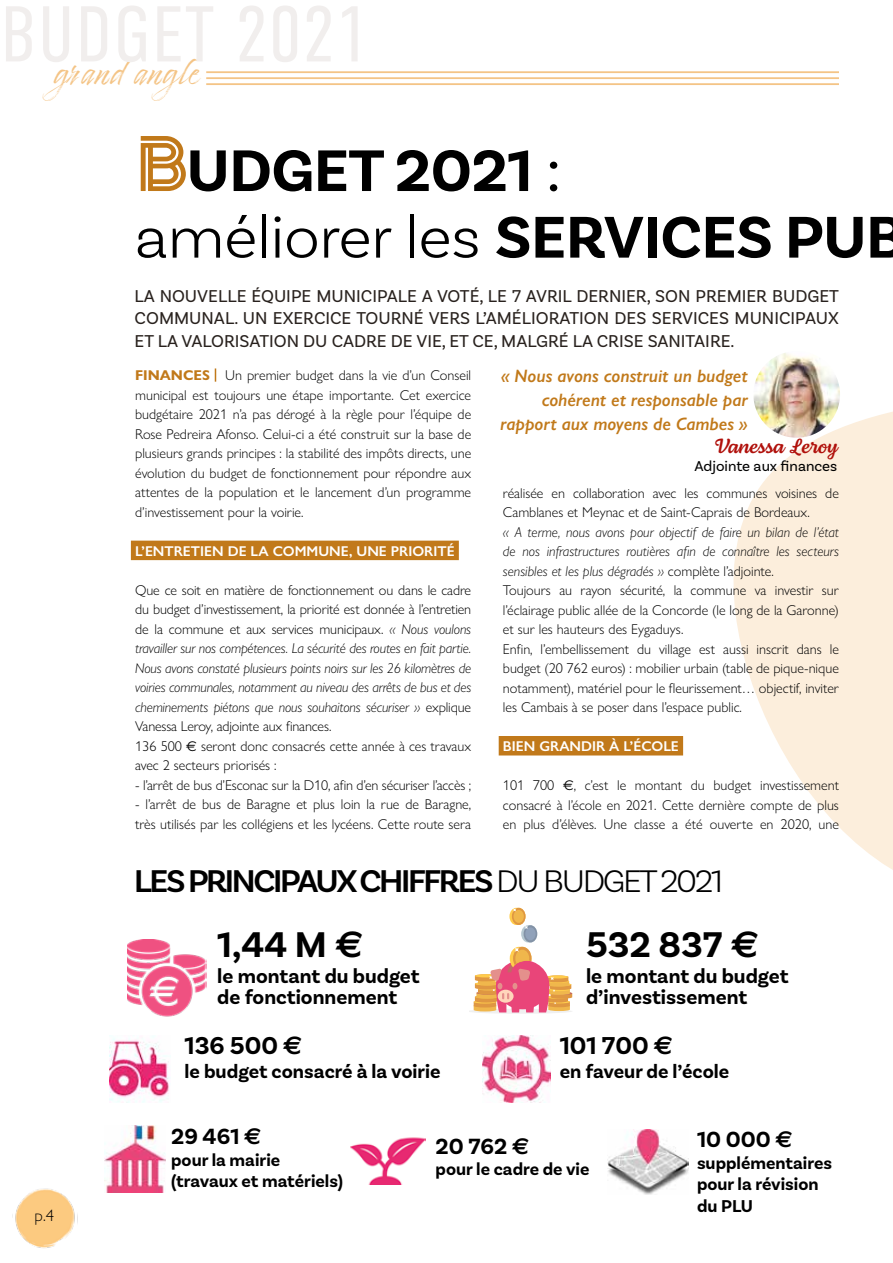
<style>
.page{position:relative;width:893px;height:1263px;background:#fff}
.page>*{position:absolute;margin:0;border:0;box-sizing:border-box;transform-origin:0 0}
.t1{font:300 61.65px "Basic Sans";letter-spacing:-.01em;color:#000;scale:1.04 1}
.t2{font:700 61.5px "Basic Sans";letter-spacing:-.01em;color:#000;scale:1.04 1}
.t3{font:700 37.5px "Basic Sans";color:#000}
.t4{font:600 33px "Basic Sans";letter-spacing:-.07em;color:#000;scale:1.04 1}
.t5{font:30px "Timberline";letter-spacing:.06em;color:#f4c486}
.t6{font:700 25.65px "Basic Sans";color:#000}
.t7{font:700 23.1px "Basic Sans";color:#000}
.t8{font:700 21px/21px "Basic Sans";color:#000}
.t9{font:21px "Lemongrass Script";color:#b0100b}
.t10{font:700 19.95px "Basic Sans";color:#000}
.t11{font:18px/22.5px "Basic Sans";color:#28211d;text-align:justify}
.t12{font:700 18px/21.6px "Basic Sans";color:#000}
.t13{font:italic 600 18px/24px "Gill Sans Nova";color:#c1791a;text-align:right}
.t14{font:300 16.5px "Gill Sans Nova";color:#000}
.t15{font:15px "Basic Sans";color:#000}
.t16{font:300 14.25px/19.5px "Gill Sans Nova";color:#000}
.t17{font:600 14.25px "Gill Sans Nova";color:#fff}
.s1{font-family:"Arya Double";font-weight:400;font-size:78px;color:#c1791a}
.s2{font-weight:400}
.s3{font-weight:700}
.s4{font-weight:700;color:#c1791a}
.s5{font-style:italic}
.s6{font-family:"Euro Sans";font-weight:400}
.s7{font-weight:300}
.s8{font-family:"Euro Sans"}
</style>
<div class="page">
<svg style="left:733px;top:382px;width:160px;height:488px;fill:#fceedc"></svg>
<hr style="left:206px;top:83px;width:633px;height:2px;background:#f4c486">
<hr style="left:206px;top:77px;width:633px;height:2px;background:#f4c486">
<hr style="left:206px;top:71px;width:633px;height:2px;background:#f4c486">
<div style="left:131px;top:541px;width:328px;height:19px;background:#c1791a"></div>
<div style="left:499px;top:736px;width:184px;height:19px;background:#c1791a"></div>
<svg style="left:215px;top:368px;width:1px;height:14px"></svg>
<img style="left:15px;top:1188px;width:63px;height:60px">
<img style="left:753px;top:351px;width:87px;height:87px;border-radius:43px">
<img style="left:127px;top:939px;width:79px;height:78px">
<svg style="left:469px;top:908px;width:104px;height:106px"></svg>
<img style="left:109px;top:1036px;width:61px;height:67px">
<img style="left:482px;top:1035px;width:68px;height:68px">
<img style="left:104px;top:1126px;width:61px;height:66px">
<img style="left:350px;top:1137px;width:76px;height:47px">
<img style="left:607px;top:1129px;width:81px;height:65px">
<h3 class="t5" style="left:54px;top:56px;width:147px">grand angle</h3>
<h2 class="t2" style="left:135px;top:133px;width:412px"><span class="s1">B</span>UDGET 2021 <span class="s2">:</span></h2>
<h1 class="t1" style="left:135px;top:200px;width:743px">améliorer les <span class="s3">SERVICES PUB</span></h1>
<p class="t11" style="left:135px;top:285px;width:706px">LA NOUVELLE ÉQUIPE MUNICIPALE A VOTÉ, LE 7 AVRIL DERNIER, SON PREMIER BUDGET COMMUNAL. UN EXERCICE TOURNÉ VERS L’AMÉLIORATION DES SERVICES MUNICIPAUX ET LA VALORISATION DU CADRE DE VIE, ET CE, MALGRÉ LA CRISE SANITAIRE.</p>
<p class="t16" style="left:135px;top:366px;width:338px;text-align:justify"><span class="s4">FINANCES</span> Un premier budget dans la vie d’un Conseil municipal est toujours une étape importante. Cet exercice budgétaire 2021 n’a pas dérogé à la règle pour l’équipe de Rose Pedreira Afonso. Celui-ci a été construit sur la base de plusieurs grands principes : la stabilité des impôts directs, une évolution du budget de fonctionnement pour répondre aux attentes de la population et le lancement d’un programme d’investissement pour la voirie.</p>
<p class="t17" style="left:135px;top:542px;width:321px">L’ENTRETIEN DE LA COMMUNE, UNE PRIORITÉ</p>
<p class="t16" style="left:135px;top:580px;width:338px">Que ce soit en matière de fonctionnement ou dans le cadre du budget d’investissement, la priorité est donnée à l’entretien de la commune et aux services municipaux. <span class="s5">« Nous voulons travailler sur nos compétences. La sécurité des routes en fait partie.<br>Nous avons constaté plusieurs points noirs sur les 26 kilomètres de voiries communales, notamment au niveau des arrêts de bus et des cheminements piétons que nous souhaitons sécuriser »</span> explique Vanessa Leroy, adjointe aux finances.<br>136 500 <span class="s6">e</span> seront donc consacrés cette année à ces travaux avec 2 secteurs priorisés :</p>
<p class="t16" style="left:135px;top:775px;width:338px">- l’arrêt de bus d’Esconac sur la D10, afin d’en sécuriser l’accès ;</p>
<p class="t16" style="left:135px;top:794px;width:338px">- l’arrêt de bus de Baragne et plus loin la rue de Baragne, très utilisés par les collégiens et les lycéens. Cette route sera</p>
<p class="t13" style="left:500px;top:363px;width:249px">« Nous avons construit un budget cohérent et responsable par rapport aux moyens de Cambes »</p>
<h3 class="t9" style="left:713px;top:433px;width:125px">Vanessa Leroy</h3>
<p class="t15" style="left:694px;top:457px;width:144px">Adjointe aux finances</p>
<p class="t16" style="left:503px;top:483px;width:337px">réalisée en collaboration avec les communes voisines de<br>Camblanes et Meynac et de Saint-Caprais de Bordeaux.</p>
<p class="t16" style="left:503px;top:522px;width:338px"><span class="s5">« A terme, nous avons pour objectif de faire un bilan de l’état de nos infrastructures routières afin de connaître les secteurs sensibles et les plus dégradés »</span> complète l’adjointe.<br>Toujours au rayon sécurité, la commune va investir sur l’éclairage public allée de la Concorde (le long de la Garonne) et sur les hauteurs des Eygaduys.<br>Enfin, l’embellissement du village est aussi inscrit dans le budget (20 762 euros) : mobilier urbain (table de pique-nique notamment), matériel pour le fleurissement… objectif, inviter les Cambais à se poser dans l’espace public.</p>
<p class="t17" style="left:503px;top:737px;width:177px">BIEN GRANDIR À L’ÉCOLE</p>
<p class="t16" style="left:503px;top:775px;width:338px;text-align:justify">101 700 <span class="s6">e</span>, c’est le montant du budget investissement consacré à l’école en 2021. Cette dernière compte de plus en plus d’élèves. Une classe a été ouverte en 2020, une</p>
<h3 class="t4" style="left:134px;top:861px;width:568px">LES PRINCIPAUX CHIFFRES <span class="s7">DU BUDGET 2021</span></h3>
<h3 class="t3" style="left:217px;top:922px;width:148px">1,44 M <span class="s8">E</span></h3>
<h3 class="t8" style="left:217px;top:965px;width:204px">le montant du budget de fonctionnement</h3>
<h3 class="t3" style="left:586px;top:922px;width:175px">532 837 <span class="s8">E</span></h3>
<h3 class="t8" style="left:586px;top:965px;width:204px">le montant du budget d’investissement</h3>
<p class="t14" style="left:35px;top:1205px;width:21px">p.4</p>
<h3 class="t6" style="left:185px;top:1030px;width:119px">136 500 <span class="s8">E</span></h3>
<h3 class="t10" style="left:185px;top:1060px;width:258px">le budget consacré à la voirie</h3>
<h3 class="t6" style="left:560px;top:1030px;width:115px">101 700 <span class="s8">E</span></h3>
<h3 class="t10" style="left:560px;top:1060px;width:171px">en faveur de l’école</h3>
<h3 class="t7" style="left:171px;top:1122px;width:92px">29 461 <span class="s8">E</span></h3>
<p class="t12" style="left:171px;top:1149px;width:173px">pour la mairie (travaux et matériels)</p>
<h3 class="t7" style="left:436px;top:1132px;width:95px">20 762 <span class="s8">E</span></h3>
<p class="t12" style="left:436px;top:1158px;width:155px">pour le cadre de vie</p>
<h3 class="t7" style="left:697px;top:1126px;width:97px">10 000 <span class="s8">E</span></h3>
<p class="t12" style="left:697px;top:1152px;width:137px">supplémentaires pour la révision du PLU</p>
</div>
